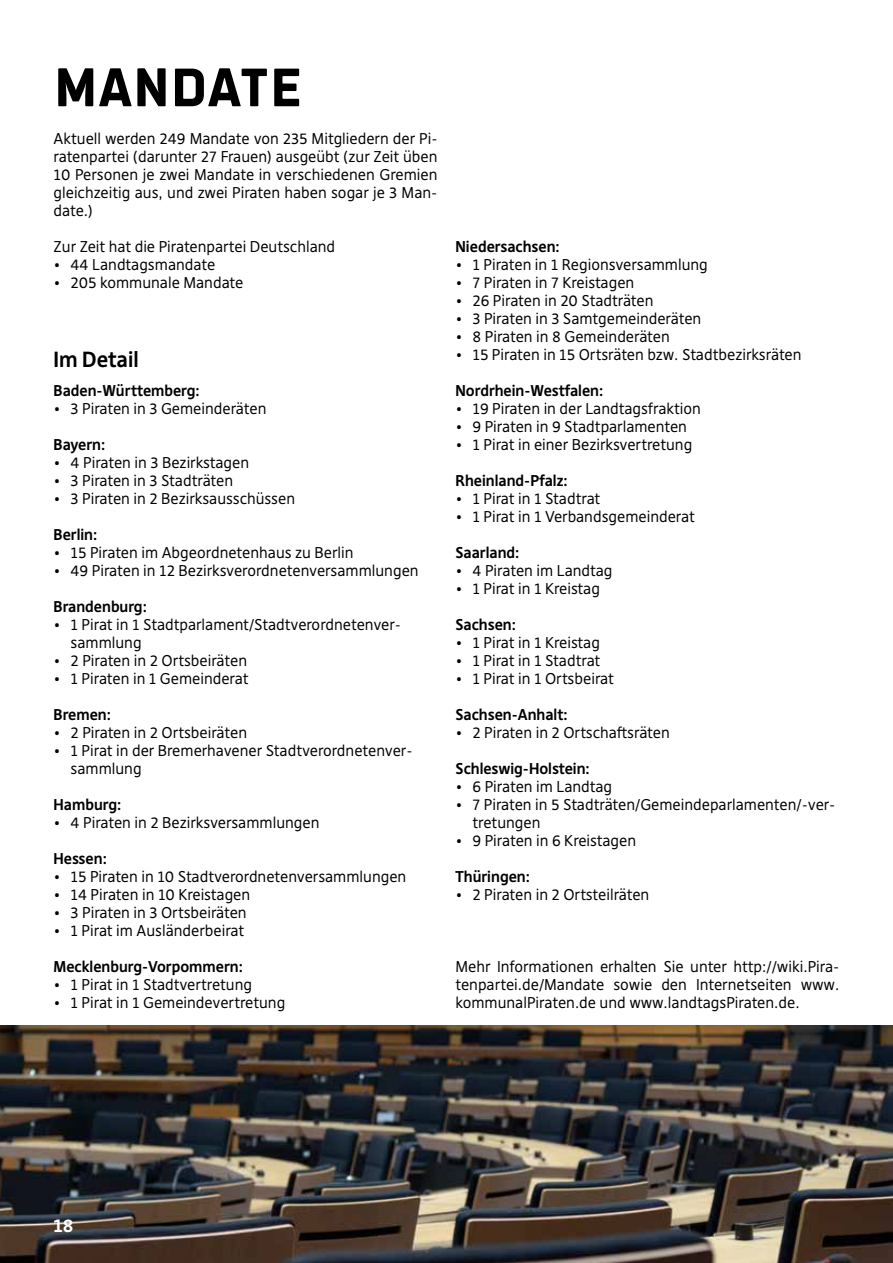
<style>
.page{position:relative;width:893px;height:1263px;background:#fff}
.page>*{position:absolute;margin:0;border:0;box-sizing:border-box;transform-origin:0 0}
.t1{font:700 60px "Politics Head";color:#000}
.t2{font:700 21px "Deja Rip";color:#000}
.t3{font:700 18px "Deja Rip";color:#fff}
.t4{font:15px/18px "Deja Rip";color:#000}
.t5{font:700 15px "Deja Rip";color:#000}
</style>
<div class="page">
<img style="left:0;top:1026px;width:892px;height:237px">
<h1 class="t1" style="left:54px;top:60px;width:251px">MANDATE</h1>
<p class="t4" style="left:54px;top:129px;width:385px;text-align:justify">Aktuell werden 249 Mandate von 235 Mitgliedern der Pi&shy;ratenpartei (darunter 27 Frauen) ausgeübt (zur Zeit üben 10 Personen je zwei Mandate in verschiedenen Gremien gleichzeitig aus, und zwei Piraten haben sogar je 3 Man&shy;date.)</p>
<p class="t4" style="left:54px;top:237px;width:283px">Zur Zeit hat die Piratenpartei Deutschland</p>
<p class="t4" style="left:54px;top:255px;width:163px">• 44 Landtagsmandate</p>
<p class="t4" style="left:54px;top:273px;width:191px">• 205 kommunale Mandate</p>
<h2 class="t2" style="left:54px;top:346px;width:87px">Im Detail</h2>
<p class="t5" style="left:54px;top:381px;width:148px">Baden-Württemberg:</p>
<p class="t4" style="left:54px;top:399px;width:214px">• 3 Piraten in 3 Gemeinderäten</p>
<p class="t5" style="left:54px;top:435px;width:53px">Bayern:</p>
<p class="t4" style="left:54px;top:453px;width:197px">• 4 Piraten in 3 Bezirkstagen</p>
<p class="t4" style="left:54px;top:471px;width:181px">• 3 Piraten in 3 Stadträten</p>
<p class="t4" style="left:54px;top:489px;width:243px">• 3 Piraten in 2 Bezirksausschüssen</p>
<p class="t5" style="left:54px;top:525px;width:45px">Berlin:</p>
<p class="t4" style="left:54px;top:543px;width:301px">• 15 Piraten im Abgeordnetenhaus zu Berlin</p>
<p class="t4" style="left:54px;top:561px;width:367px">• 49 Piraten in 12 Bezirksverordnetenversammlungen</p>
<p class="t5" style="left:54px;top:597px;width:95px">Brandenburg:</p>
<p class="t4" style="left:71px;top:615px;width:332px;text-indent:-17px">• 1 Pirat in 1 Stadtparlament/Stadtverordnetenver&shy;sammlung</p>
<p class="t4" style="left:54px;top:651px;width:195px">• 2 Piraten in 2 Ortsbeiräten</p>
<p class="t4" style="left:54px;top:669px;width:196px">• 1 Piraten in 1 Gemeinderat</p>
<p class="t5" style="left:54px;top:705px;width:59px">Bremen:</p>
<p class="t4" style="left:54px;top:723px;width:195px">• 2 Piraten in 2 Ortsbeiräten</p>
<p class="t4" style="left:71px;top:741px;width:343px;text-indent:-17px">• 1 Pirat in der Bremerhavener Stadtverordnetenver&shy;sammlung</p>
<p class="t5" style="left:54px;top:795px;width:69px">Hamburg:</p>
<p class="t4" style="left:54px;top:813px;width:267px">• 4 Piraten in 2 Bezirksversammlungen</p>
<p class="t5" style="left:54px;top:849px;width:55px">Hessen:</p>
<p class="t4" style="left:54px;top:867px;width:354px">• 15 Piraten in 10 Stadtverordnetenversammlungen</p>
<p class="t4" style="left:54px;top:885px;width:198px">• 14 Piraten in 10 Kreistagen</p>
<p class="t4" style="left:54px;top:903px;width:195px">• 3 Piraten in 3 Ortsbeiräten</p>
<p class="t4" style="left:54px;top:921px;width:192px">• 1 Pirat im Ausländerbeirat</p>
<p class="t5" style="left:54px;top:957px;width:191px">Mecklenburg-Vorpommern:</p>
<p class="t4" style="left:54px;top:975px;width:200px">• 1 Pirat in 1 Stadtvertretung</p>
<p class="t4" style="left:54px;top:993px;width:233px">• 1 Pirat in 1 Gemeindevertretung</p>
<p class="t5" style="left:455px;top:237px;width:106px">Niedersachsen:</p>
<p class="t4" style="left:455px;top:255px;width:254px">• 1 Piraten in 1 Regionsversammlung</p>
<p class="t4" style="left:455px;top:273px;width:180px">• 7 Piraten in 7 Kreistagen</p>
<p class="t4" style="left:455px;top:291px;width:200px">• 26 Piraten in 20 Stadträten</p>
<p class="t4" style="left:455px;top:309px;width:247px">• 3 Piraten in 3 Samtgemeinderäten</p>
<p class="t4" style="left:455px;top:327px;width:216px">• 8 Piraten in 8 Gemeinderäten</p>
<p class="t4" style="left:455px;top:345px;width:348px">• 15 Piraten in 15 Ortsräten bzw. Stadtbezirksräten</p>
<p class="t5" style="left:455px;top:381px;width:149px">Nordrhein-Westfalen:</p>
<p class="t4" style="left:455px;top:399px;width:247px">• 19 Piraten in der Landtagsfraktion</p>
<p class="t4" style="left:455px;top:417px;width:233px">• 9 Piraten in 9 Stadtparlamenten</p>
<p class="t4" style="left:455px;top:435px;width:238px">• 1 Pirat in einer Bezirksvertretung</p>
<p class="t5" style="left:455px;top:471px;width:114px">Rheinland-Pfalz:</p>
<p class="t4" style="left:455px;top:489px;width:146px">• 1 Pirat in 1 Stadtrat</p>
<p class="t4" style="left:455px;top:507px;width:241px">• 1 Pirat in 1 Verbandsgemeinderat</p>
<p class="t5" style="left:455px;top:543px;width:65px">Saarland:</p>
<p class="t4" style="left:455px;top:561px;width:159px">• 4 Piraten im Landtag</p>
<p class="t4" style="left:455px;top:579px;width:146px">• 1 Pirat in 1 Kreistag</p>
<p class="t5" style="left:455px;top:615px;width:62px">Sachsen:</p>
<p class="t4" style="left:455px;top:633px;width:146px">• 1 Pirat in 1 Kreistag</p>
<p class="t4" style="left:455px;top:651px;width:146px">• 1 Pirat in 1 Stadtrat</p>
<p class="t4" style="left:455px;top:669px;width:160px">• 1 Pirat in 1 Ortsbeirat</p>
<p class="t5" style="left:455px;top:705px;width:114px">Sachsen-Anhalt:</p>
<p class="t4" style="left:455px;top:723px;width:216px">• 2 Piraten in 2 Ortschaftsräten</p>
<p class="t5" style="left:455px;top:759px;width:136px">Schleswig-Holstein:</p>
<p class="t4" style="left:455px;top:777px;width:158px">• 6 Piraten im Landtag</p>
<p class="t4" style="left:472px;top:795px;width:364px;text-indent:-17px">• 7 Piraten in 5 Stadträten/Gemeindeparlamenten/-ver&shy;tretungen</p>
<p class="t4" style="left:455px;top:831px;width:182px">• 9 Piraten in 6 Kreistagen</p>
<p class="t5" style="left:455px;top:867px;width:76px">Thüringen:</p>
<p class="t4" style="left:455px;top:885px;width:195px">• 2 Piraten in 2 Ortsteilräten</p>
<p class="t4" style="left:455px;top:957px;width:385px;text-align:justify">Mehr Informationen erhalten Sie unter http://wiki.Pira&shy;tenpartei.de/Mandate sowie den Internetseiten www. kommunalPiraten.de und www.landtagsPiraten.de.</p>
<p class="t3" style="left:54px;top:1214px;width:21px">18</p>
</div>
